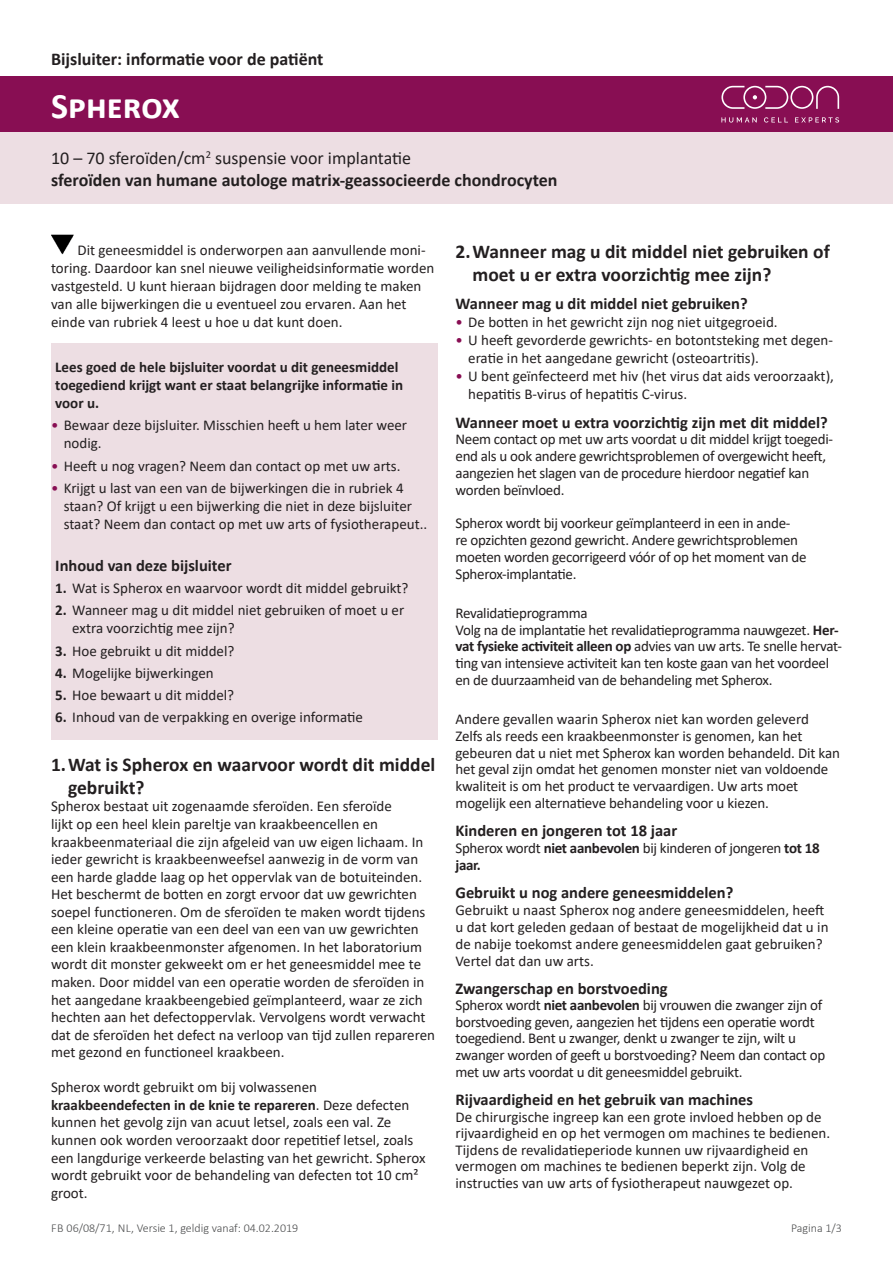
<style>
.page{position:relative;width:893px;height:1263px;background:#fff}
.page>*{position:absolute;margin:0;border:0;box-sizing:border-box;transform-origin:0 0}
.t1{font:700 36px "Calibri";color:#fff}
.t2{font:700 19.5px/23.4px "Calibri";color:#231f20}
.t3{font:700 18px/21.6px "Calibri";color:#231f20}
.t4{font:700 16.5px "Calibri";color:#231f20}
.t5{font:15px/17.5px "Calibri";color:#231f20}
.t6{font:15px/16.8px "Calibri";letter-spacing:-.02em;color:#231f20}
.t7{font:700 15px/18px "Calibri";color:#231f20}
.t8{font:300 12px "Calibri";color:#4b4c4d}
.s1{font-weight:400}
.s2{color:#880e53}
.s3{font-weight:700}
</style>
<div class="page">
<div style="left:0;top:132px;width:893px;height:72px;background:#eddee3"></div>
<img style="left:51px;top:235px;width:23px;height:19px">
<div style="left:51px;top:343px;width:386px;height:397px;background:#eddee3"></div>
<div style="left:0;top:77px;width:893px;height:55px;background:#880e53"></div>
<svg style="left:721px;top:117px;width:36px;height:6px"></svg>
<svg style="left:764px;top:117px;width:24px;height:6px"></svg>
<svg style="left:795px;top:117px;width:44px;height:6px"></svg>
<svg style="left:721px;top:86px;width:118px;height:23px"></svg>
<p class="t3" style="left:51px;top:48px;width:274px">Bijsluiter: informatie voor de patiënt</p>
<h1 class="t1" style="left:51px;top:80px;width:130px">Spherox</h1>
<p class="t3" style="left:51px;top:147px;width:508px"><span class="s1">10 – 70 sferoïden/cm</span><sup>2</sup> <span class="s1">suspensie voor implantatie<br></span>sferoïden van humane autologe matrix-geassocieerde chondrocyten</p>
<p class="t5" style="left:51px;top:240px;width:385px;line-height:18px;text-indent:26px">Dit geneesmiddel is onderworpen aan aanvullende moni&shy;toring. Daardoor kan snel nieuwe veiligheidsinformatie worden vastgesteld. U kunt hieraan bijdragen door melding te maken van alle bijwerkingen die u eventueel zou ervaren. Aan het einde van rubriek 4 leest u hoe u dat kunt doen.</p>
<p class="t7" style="left:55px;top:358px;width:349px">Lees goed de hele bijsluiter voordat u dit geneesmiddel toegediend krijgt want er staat belangrijke informatie in voor u.</p>
<p class="t5" style="left:64px;top:416px;width:345px;line-height:18px;text-indent:-13px"><span class="s2">•</span> Bewaar deze bijsluiter. Misschien heeft u hem later weer nodig.</p>
<p class="t5" style="left:51px;top:456px;width:351px"><span class="s2">•</span> Heeft u nog vragen? Neem dan contact op met uw arts.</p>
<p class="t5" style="left:64px;top:478px;width:365px;line-height:18px;text-indent:-13px"><span class="s2">•</span> Krijgt u last van een van de bijwerkingen die in rubriek 4 staan? Of krijgt u een bijwerking die niet in deze bijsluiter staat? Neem dan contact op met uw arts of fysiotherapeut..</p>
<p class="t4" style="left:55px;top:554px;width:178px">Inhoud van deze bijsluiter</p>
<p class="t5" style="left:55px;top:579px;width:355px"><span class="s3">1.</span> Wat is Spherox en waarvoor wordt dit middel gebruikt?</p>
<p class="t5" style="left:72px;top:601px;width:333px;line-height:18px;text-indent:-17px"><span class="s3">2.</span> Wanneer mag u dit middel niet gebruiken of moet u er extra voorzichtig mee zijn?</p>
<p class="t5" style="left:55px;top:641px;width:181px"><span class="s3">3.</span> Hoe gebruikt u dit middel?</p>
<p class="t5" style="left:55px;top:664px;width:160px"><span class="s3">4.</span> Mogelijke bijwerkingen</p>
<p class="t5" style="left:55px;top:686px;width:180px"><span class="s3">5.</span> Hoe bewaart u dit middel?</p>
<p class="t5" style="left:55px;top:708px;width:309px"><span class="s3">6.</span> Inhoud van de verpakking en overige informatie</p>
<h2 class="t2" style="left:68px;top:752px;width:369px;text-indent:-17px">1.Wat is Spherox en waarvoor wordt dit middel gebruikt?</h2>
<p class="t5" style="left:51px;top:797px;width:386px">Spherox bestaat uit zogenaamde sferoïden. Een sferoïde<br>lijkt op een heel klein pareltje van kraakbeencellen en kraakbeenmateriaal die zijn afgeleid van uw eigen lichaam. In ieder gewricht is kraakbeenweefsel aanwezig in de vorm van een harde gladde laag op het oppervlak van de botuiteinden.<br>Het beschermt de botten en zorgt ervoor dat uw gewrichten soepel functioneren. Om de sferoïden te maken wordt tijdens een kleine operatie van een deel van een van uw gewrichten een klein kraakbeenmonster afgenomen. In het laboratorium wordt dit monster gekweekt om er het geneesmiddel mee te maken. Door middel van een operatie worden de sferoïden in het aangedane kraakbeengebied geïmplanteerd, waar ze zich hechten aan het defectoppervlak. Vervolgens wordt verwacht dat de sferoïden het defect na verloop van tijd zullen repareren met gezond en functioneel kraakbeen.</p>
<p class="t5" style="left:51px;top:1078px;width:376px">Spherox wordt gebruikt om bij volwassenen <span class="s3">kraakbeendefecten in de knie te repareren</span>. Deze defecten kunnen het gevolg zijn van acuut letsel, zoals een val. Ze kunnen ook worden veroorzaakt door repetitief letsel, zoals een langdurige verkeerde belasting van het gewricht. Spherox wordt gebruikt voor de behandeling van defecten tot 10 cm² groot.</p>
<h2 class="t2" style="left:472px;top:239px;width:359px;text-indent:-17px">2.Wanneer mag u dit middel niet gebruiken of moet u er extra voorzichtig mee zijn?</h2>
<p class="t4" style="left:455px;top:292px;width:294px">Wanneer mag u dit middel niet gebruiken?</p>
<p class="t5" style="left:455px;top:313px;width:324px"><span class="s2">•</span> De botten in het gewricht zijn nog niet uitgegroeid.</p>
<p class="t5" style="left:468px;top:331px;width:366px;line-height:18px;text-indent:-13px"><span class="s2">•</span> U heeft gevorderde gewrichts- en botontsteking met degen&shy;eratie in het aangedane gewricht (osteoartritis).</p>
<p class="t5" style="left:468px;top:367px;width:367px;line-height:18px;text-indent:-13px"><span class="s2">•</span> U bent geïnfecteerd met hiv (het virus dat aids veroorzaakt), hepatitis B-virus of hepatitis C-virus.</p>
<p class="t4" style="left:455px;top:410px;width:374px">Wanneer moet u extra voorzichtig zijn met dit middel?</p>
<p class="t6" style="left:455px;top:431px;width:379px">Neem contact op met uw arts voordat u dit middel krijgt toegedi&shy;end als u ook andere gewrichtsproblemen of overgewicht heeft, aangezien het slagen van de procedure hierdoor negatief kan worden beïnvloed.</p>
<p class="t6" style="left:455px;top:515px;width:353px">Spherox wordt bij voorkeur geïmplanteerd in een in ande-<br>re opzichten gezond gewricht. Andere gewrichtsproblemen moeten worden gecorrigeerd vóór of op het moment van de Spherox-implantatie.</p>
<p class="t6" style="left:455px;top:604px;width:388px">Revalidatieprogramma<br>Volg na de implantatie het revalidatieprogramma nauwgezet. <span class="s3">Her&shy;vat fysieke activiteit alleen op</span> advies van uw arts. Te snelle hervat&shy;ting van intensieve activiteit kan ten koste gaan van het voordeel en de duurzaamheid van de behandeling met Spherox.</p>
<p class="t5" style="left:455px;top:710px;width:386px;line-height:16.8px">Andere gevallen waarin Spherox niet kan worden geleverd Zelfs als reeds een kraakbeenmonster is genomen, kan het gebeuren dat u niet met Spherox kan worden behandeld. Dit kan het geval zijn omdat het genomen monster niet van voldoende kwaliteit is om het product te vervaardigen. Uw arts moet mogelijk een alternatieve behandeling voor u kiezen.</p>
<p class="t4" style="left:455px;top:819px;width:223px">Kinderen en jongeren tot 18 jaar</p>
<p class="t6" style="left:455px;top:839px;width:366px;line-height:17.2px">Spherox wordt <span class="s3">niet aanbevolen</span> bij kinderen of jongeren <span class="s3">tot 18 jaar.</span></p>
<p class="t4" style="left:455px;top:881px;width:279px">Gebruikt u nog andere geneesmiddelen?</p>
<p class="t5" style="left:455px;top:901px;width:375px;line-height:17px">Gebruikt u naast Spherox nog andere geneesmiddelen, heeft u dat kort geleden gedaan of bestaat de mogelijkheid dat u in de nabije toekomst andere geneesmiddelen gaat gebruiken?<br>Vertel dat dan uw arts.</p>
<p class="t4" style="left:455px;top:977px;width:214px">Zwangerschap en borstvoeding</p>
<p class="t6" style="left:455px;top:997px;width:371px">Spherox wordt <span class="s3">niet aanbevolen</span> bij vrouwen die zwanger zijn of borstvoeding geven, aangezien het tijdens een operatie wordt toegediend. Bent u zwanger, denkt u zwanger te zijn, wilt u zwanger worden of geeft u borstvoeding? Neem dan contact op met uw arts voordat u dit geneesmiddel gebruikt.</p>
<p class="t4" style="left:455px;top:1088px;width:299px">Rijvaardigheid en het gebruik van machines</p>
<p class="t5" style="left:455px;top:1108px;width:376px;line-height:16.5px">De chirurgische ingreep kan een grote invloed hebben op de rijvaardigheid en op het vermogen om machines te bedienen.<br>Tijdens de revalidatieperiode kunnen uw rijvaardigheid en vermogen om machines te bedienen beperkt zijn. Volg de instructies van uw arts of fysiotherapeut nauwgezet op.</p>
<p class="t8" style="left:51px;top:1220px;width:249px">FB 06/08/71, NL, Versie 1, geldig vanaf: 04.02.2019</p>
<p class="t8" style="left:791px;top:1220px;width:52px">Pagina 1/3</p>
</div>
